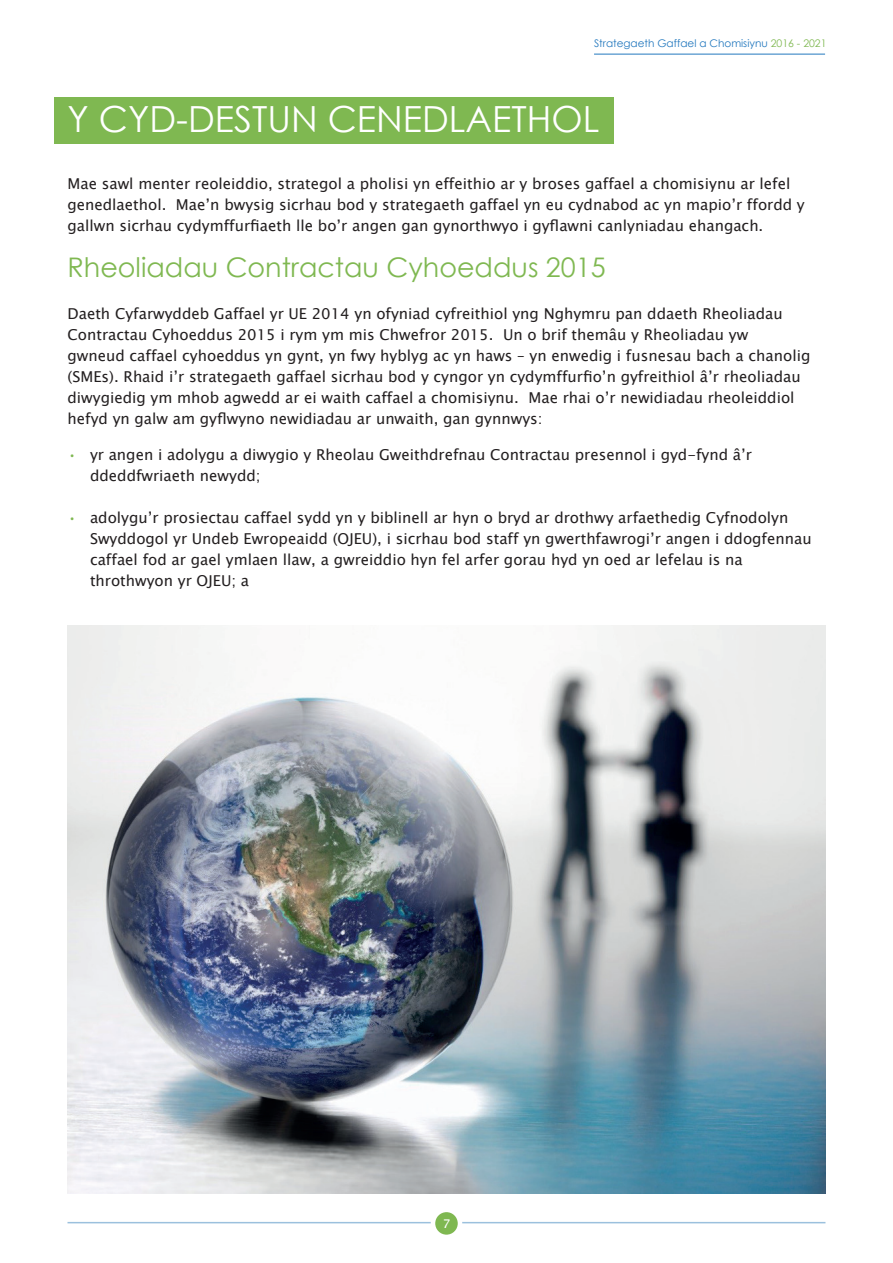
<style>
.page{position:relative;width:893px;height:1263px;background:#fff}
.page>*{position:absolute;margin:0;border:0;box-sizing:border-box;transform-origin:0 0}
.t1{font:36px "Century Gothic";color:#fff}
.t2{font:27px "Century Gothic";color:#7fb851}
.t3{font:15px/21px "Lucida Sans Unicode";color:#231f20}
.t4{font:12px "Lucida Sans Unicode";color:#fff}
.t5{font:10.5px "Century Gothic";color:#2378be}
.s1{color:#7fb851}
</style>
<div class="page">
<hr style="left:68px;top:1222px;width:757px;height:1px;background:#9bc0dd">
<svg style="left:433px;top:1210px;width:27px;height:27px"></svg>
<div style="left:431px;top:1208px;width:31px;height:31px;border:4px solid #fff;border-radius:50%"></div>
<hr style="left:594px;top:54px;width:231px;height:1px;background:#2378be">
<div style="left:54px;top:98px;width:560px;height:46px;background:#7fb851"></div>
<img style="left:68px;top:626px;width:757px;height:568px">
<p class="t5" style="left:594px;top:36px;width:234px">Strategaeth Gaffael a Chomisiynu <span class="s1">2016 - 2021</span></p>
<h1 class="t1" style="left:68px;top:94px;width:533px">Y CYD-DESTUN CENEDLAETHOL</h1>
<p class="t3" style="left:68px;top:173px;width:739px">Mae sawl menter reoleiddio, strategol a pholisi yn effeithio ar y broses gaffael a chomisiynu ar lefel genedlaethol. Mae’n bwysig sicrhau bod y strategaeth gaffael yn eu cydnabod ac yn mapio’r ffordd y gallwn sicrhau cydymffurfiaeth lle bo’r angen gan gynorthwyo i gyflawni canlyniadau ehangach.</p>
<h2 class="t2" style="left:68px;top:248px;width:540px">Rheoliadau Contractau Cyhoeddus 2015</h2>
<p class="t3" style="left:68px;top:303px;width:744px">Daeth Cyfarwyddeb Gaffael yr UE 2014 yn ofyniad cyfreithiol yng Nghymru pan ddaeth Rheoliadau Contractau Cyhoeddus 2015 i rym ym mis Chwefror 2015. Un o brif themâu y Rheoliadau yw<br>gwneud caffael cyhoeddus yn gynt, yn fwy hyblyg ac yn haws – yn enwedig i fusnesau bach a chanolig (SMEs). Rhaid i’r strategaeth gaffael sicrhau bod y cyngor yn cydymffurfio’n gyfreithiol â’r rheoliadau diwygiedig ym mhob agwedd ar ei waith caffael a chomisiynu. Mae rhai o’r newidiadau rheoleiddiol hefyd yn galw am gyflwyno newidiadau ar unwaith, gan gynnwys:</p>
<p class="t3" style="left:90px;top:444px;width:663px;text-indent:-22px"><span class="s1">•</span> yr angen i adolygu a diwygio y Rheolau Gweithdrefnau Contractau presennol i gyd-fynd â’r ddeddfwriaeth newydd;</p>
<p class="t3" style="left:90px;top:507px;width:723px;text-indent:-22px"><span class="s1">•</span> adolygu’r prosiectau caffael sydd yn y biblinell ar hyn o bryd ar drothwy arfaethedig Cyfnodolyn Swyddogol yr Undeb Ewropeaidd (OJEU), i sicrhau bod staff yn gwerthfawrogi’r angen i ddogfennau caffael fod ar gael ymlaen llaw, a gwreiddio hyn fel arfer gorau hyd yn oed ar lefelau is na throthwyon yr OJEU; a</p>
<p class="t4" style="left:443px;top:1214px;width:9px">7</p>
</div>
